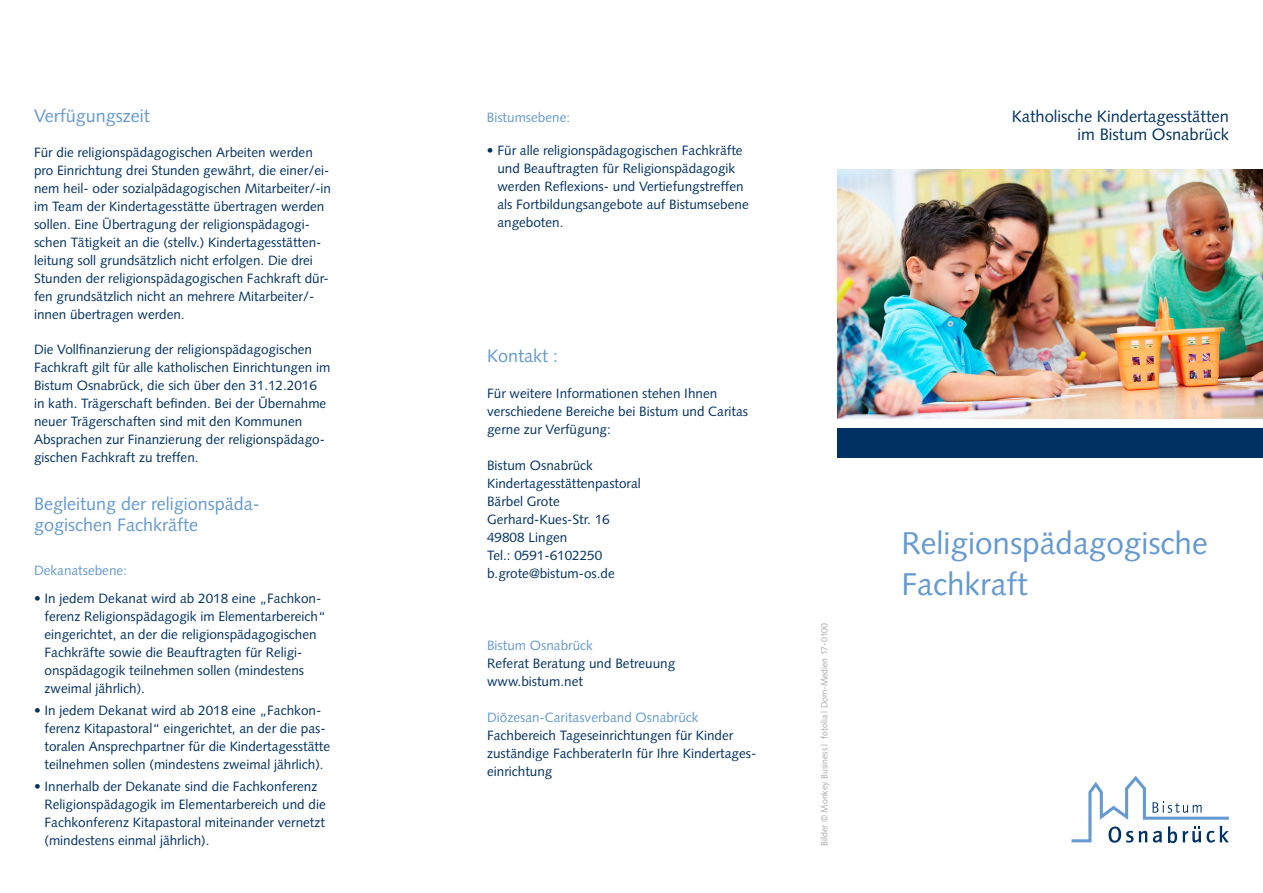
<style>
.page{position:relative;width:1263px;height:893px;background:#fff}
.page>*{position:absolute;margin:0;border:0;box-sizing:border-box;transform-origin:0 0}
.t1{font:31.5px/40.5px "Syntax LT Std";color:#6599d1}
.t2{font:18px/21px "Syntax LT Std";color:#6599d1}
.t3{font:16.5px/18px "Syntax LT Std";color:#003163;text-align:right}
.t4{font:13.5px/18px "Syntax LT Std";color:#003163}
.t5{font:13.5px "Syntax LT Std";color:#6599d1}
.t6{font:9px "Syntax LT Std";color:#a8a9ad}
</style>
<div class="page">
<img style="left:838px;top:169px;width:425px;height:249px">
<div style="left:838px;top:428px;width:425px;height:30px;background:#003163"></div>
<svg style="left:1071px;top:776px;width:158px;height:67px"></svg>
<h2 class="t2" style="left:34px;top:105px;width:117px">Verfügungszeit</h2>
<p class="t4" style="left:34px;top:144px;width:299px">Für die religionspädagogischen Arbeiten werden pro Einrichtung drei Stunden gewährt, die einer/ei&shy;nem heil- oder sozialpädagogischen Mitarbeiter/-in im Team der Kindertagesstätte übertragen werden sollen. Eine Übertragung der religionspädagogi&shy;schen Tätigkeit an die (stellv.) Kindertagesstätten&shy;leitung soll grundsätzlich nicht erfolgen. Die drei Stunden der religionspädagogischen Fachkraft dür&shy;fen grundsätzlich nicht an mehrere Mitarbeiter/- innen übertragen werden.</p>
<p class="t4" style="left:34px;top:340px;width:298px">Die Vollfinanzierung der religionspädagogischen Fachkraft gilt für alle katholischen Einrichtungen im Bistum Osnabrück, die sich über den 31.12.2016 in kath. Trägerschaft befinden. Bei der Übernahme neuer Trägerschaften sind mit den Kommunen Absprachen zur Finanzierung der religionspädago&shy;gischen Fachkraft zu treffen.</p>
<h2 class="t2" style="left:34px;top:493px;width:227px">Begleitung der religionspäda&shy;gogischen Fachkräfte</h2>
<p class="t5" style="left:34px;top:563px;width:95px">Dekanatsebene:</p>
<p class="t4" style="left:45px;top:589px;width:283px;text-indent:-11px">• In jedem Dekanat wird ab 2018 eine „Fachkon&shy;ferenz Religionspädagogik im Elementarbereich“ eingerichtet, an der die religionspädagogischen Fachkräfte sowie die Beauftragten für Religi&shy;onspädagogik teilnehmen sollen (mindestens zweimal jährlich).</p>
<p class="t4" style="left:45px;top:701px;width:287px;text-indent:-11px">• In jedem Dekanat wird ab 2018 eine „Fachkon&shy;ferenz Kitapastoral“ eingerichtet, an der die pas&shy;toralen Ansprechpartner für die Kindertagesstätte teilnehmen sollen (mindestens zweimal jährlich).</p>
<p class="t4" style="left:45px;top:778px;width:283px;text-indent:-11px">• Innerhalb der Dekanate sind die Fachkonferenz Religionspädagogik im Elementarbereich und die Fachkonferenz Kitapastoral miteinander vernetzt (mindestens einmal jährlich).</p>
<p class="t5" style="left:487px;top:109px;width:85px">Bistumsebene:</p>
<p class="t4" style="left:497px;top:141px;width:253px;text-indent:-11px">• Für alle religionspädagogischen Fachkräfte und Beauftragten für Religionspädagogik werden Reflexions- und Vertiefungstreffen als Fortbildungsangebote auf Bistumsebene angeboten.</p>
<h2 class="t2" style="left:487px;top:345px;width:73px">Kontakt :</h2>
<p class="t4" style="left:487px;top:384px;width:262px">Für weitere Informationen stehen Ihnen verschiedene Bereiche bei Bistum und Caritas gerne zur Verfügung:</p>
<p class="t4" style="left:487px;top:456px;width:155px">Bistum Osnabrück<br>Kindertagesstättenpastoral<br>Bärbel Grote<br>Gerhard-Kues-Str. 16<br>49808 Lingen<br>Tel.: 0591-6102250 b.grote@bistum-os.de</p>
<p class="t5" style="left:487px;top:637px;width:107px">Bistum Osnabrück</p>
<p class="t4" style="left:487px;top:654px;width:190px">Referat Beratung und Betreuung www.bistum.net</p>
<p class="t5" style="left:487px;top:709px;width:213px">Diözesan-Caritasverband Osnabrück</p>
<p class="t4" style="left:487px;top:726px;width:271px">Fachbereich Tageseinrichtungen für Kinder zuständige FachberaterIn für Ihre Kindertages&shy;einrichtung</p>
<p class="t6" style="left:819px;top:846px;width:225px;rotate:-90deg">Bilder © Monkey Business | fotolia | Dom-Medien 17-0100</p>
<p class="t3" style="left:1012px;top:107px;width:219px">Katholische Kindertagesstätten im Bistum Osnabrück</p>
<h1 class="t1" style="left:901px;top:523px;width:308px">Religionspädagogische<br>Fachkraft</h1>
</div>
